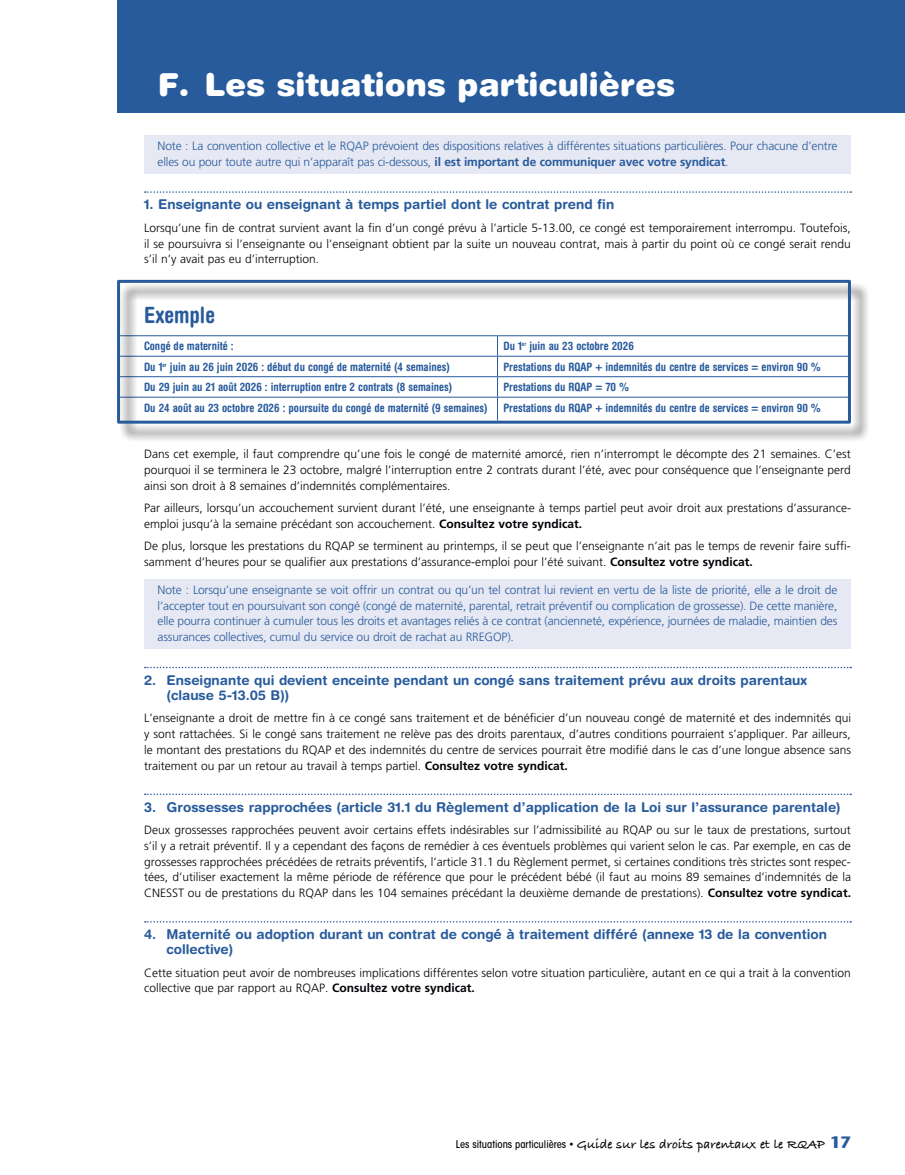
<style>
.page{position:relative;width:905px;height:1175px;background:#fff}
.page>*{position:absolute;margin:0;border:0;box-sizing:border-box;transform-origin:0 0}
.t1{font:900 31.65px "Helvetica Rounded LT Std";color:#fff}
.t2{font:700 condensed 22.5px "Helvetica Rounded LT Std";color:#285b9c}
.t3{font:700 13.5px/15px "Helvetica Rounded LT Std";color:#285b9c}
.t4{font:700 13.5px "Bradley Hand ITCTT";color:#000206}
.t5{font:300 12px/15.8px "Frutiger LT Std";color:#000206;text-align:justify}
.t6{font:300 12px/15.8px "Frutiger LT Std";letter-spacing:-.015em;color:#285b9c}
.t7{font:700 condensed 11.55px "Helvetica Rounded LT Std";color:#285b9c}
.s1{font-weight:700}
.s2{font-family:"ITC Avant Garde Std";font-weight:500;font-stretch:condensed;font-size:10.5px}
.s3{font-family:"Stone Sans Std";font-size:16.5px;color:#285b9c}
</style>
<div class="page">
<svg style="left:145px;top:191px;width:706px;height:2px"></svg>
<svg style="left:145px;top:666px;width:706px;height:2px"></svg>
<svg style="left:145px;top:793px;width:706px;height:2px"></svg>
<svg style="left:145px;top:921px;width:706px;height:1px"></svg>
<div style="left:144px;top:135px;width:706px;height:38px;background:#e6e8f3"></div>
<div style="left:119px;top:282px;width:750px;height:160px;background:#000206;opacity:.75"></div>
<div style="left:117px;top:280px;width:733px;height:143px;border:3px solid #285b9c"></div>
<div style="left:144px;top:579px;width:706px;height:69px;background:#e6e8f3"></div>
<div style="left:117px;top:0;width:787px;height:112px;background:#285b9c"></div>
<h1 class="t1" style="left:158px;top:64px;width:519px">F. Les situations particulières</h1>
<p class="t6" style="left:158px;top:138px;width:681px">Note : La convention collective et le RQAP prévoient des dispositions relatives à différentes situations particulières. Pour chacune d’entre elles ou pour toute autre qui n’apparaît pas ci-dessous, <span class="s1">il est important de communiquer avec votre syndicat</span>.</p>
<p class="t3" style="left:144px;top:197px;width:471px">1. Enseignante ou enseignant à temps partiel dont le contrat prend fin</p>
<p class="t5" style="left:144px;top:220px;width:708px">Lorsqu’une fin de contrat survient avant la fin d’un congé prévu à l’article 5‑13.00, ce congé est temporairement interrompu. Toutefois, il se poursuivra si l’enseignante ou l’enseignant obtient par la suite un nouveau contrat, mais à partir du point où ce congé serait rendu s’il n’y avait pas eu d’interruption.</p>
<h2 class="t2" style="left:144px;top:302px;width:72px">Exemple</h2>
<p class="t7" style="left:144px;top:339px;width:91px">Congé de maternité :</p>
<p class="t7" style="left:503px;top:339px;width:132px">Du 1<sup>er</sup> juin au 23 octobre 2026</p>
<p class="t7" style="left:144px;top:359px;width:307px">Du 1<sup>er</sup> juin au 26 juin 2026 : début du congé de maternité (4 semaines)</p>
<p class="t7" style="left:503px;top:359px;width:319px">Prestations du RQAP + indemnités du centre de services = environ 90 %</p>
<p class="t7" style="left:144px;top:380px;width:310px">Du 29 juin au 21 août 2026 : interruption entre 2 contrats (8 semaines)</p>
<p class="t7" style="left:503px;top:380px;width:127px">Prestations du RQAP = 70 %</p>
<p class="t7" style="left:144px;top:400px;width:345px">Du 24 août au 23 octobre 2026 : poursuite du congé de maternité (9 semaines)</p>
<p class="t7" style="left:503px;top:400px;width:319px">Prestations du RQAP + indemnités du centre de services = environ 90 %</p>
<p class="t5" style="left:144px;top:446px;width:708px">Dans cet exemple, il faut comprendre qu’une fois le congé de maternité amorcé, rien n’interrompt le décompte des 21 semaines. C’est pourquoi il se terminera le 23 octobre, malgré l’interruption entre 2 contrats durant l’été, avec pour conséquence que l’enseignante perd ainsi son droit à 8 semaines d’indemnités complémentaires.</p>
<p class="t5" style="left:144px;top:500px;width:708px">Par ailleurs, lorsqu’un accouchement survient durant l’été, une enseignante à temps partiel peut avoir droit aux prestations d’assurance&shy;emploi jusqu’à la semaine précédant son accouchement. <span class="s1">Consultez votre syndicat.</span></p>
<p class="t5" style="left:144px;top:538px;width:707px">De plus, lorsque les prestations du RQAP se terminent au printemps, il se peut que l’enseignante n’ait pas le temps de revenir faire suffi&shy;samment d’heures pour se qualifier aux prestations d’assurance-emploi pour l’été suivant. <span class="s1">Consultez votre syndicat.</span></p>
<p class="t6" style="left:158px;top:582px;width:681px;text-align:justify">Note : Lorsqu’une enseignante se voit offrir un contrat ou qu’un tel contrat lui revient en vertu de la liste de priorité, elle a le droit de l’accepter tout en poursuivant son congé (congé de maternité, parental, retrait préventif ou complication de grossesse). De cette manière, elle pourra continuer à cumuler tous les droits et avantages reliés à ce contrat (ancienneté, expérience, journées de maladie, maintien des assurances collectives, cumul du service ou droit de rachat au RREGOP).</p>
<p class="t3" style="left:167px;top:672px;width:642px;text-indent:-23px">2. Enseignante qui devient enceinte pendant un congé sans traitement prévu aux droits parentaux (clause 5-13.05 B))</p>
<p class="t5" style="left:144px;top:710px;width:708px">L’enseignante a droit de mettre fin à ce congé sans traitement et de bénéficier d’un nouveau congé de maternité et des indemnités qui y sont rattachées. Si le congé sans traitement ne relève pas des droits parentaux, d’autres conditions pourraient s’appliquer. Par ailleurs, le montant des prestations du RQAP et des indemnités du centre de services pourrait être modifié dans le cas d’une longue absence sans traitement ou par un retour au travail à temps partiel. <span class="s1">Consultez votre syndicat.</span></p>
<p class="t3" style="left:144px;top:799px;width:698px">3. Grossesses rapprochées (article 31.1 du Règlement d’application de la Loi sur l’assurance parentale)</p>
<p class="t5" style="left:144px;top:822px;width:708px">Deux grossesses rapprochées peuvent avoir certains effets indésirables sur l’admissibilité au RQAP ou sur le taux de prestations, surtout s’il y a retrait préventif. Il y a cependant des façons de remédier à ces éventuels problèmes qui varient selon le cas. Par exemple, en cas de grossesses rapprochées précédées de retraits préventifs, l’article 31.1 du Règlement permet, si certaines conditions très strictes sont respec&shy;tées, d’utiliser exactement la même période de référence que pour le précédent bébé (il faut au moins 89 semaines d’indemnités de la CNESST ou de prestations du RQAP dans les 104 semaines précédant la deuxième demande de prestations). <span class="s1">Consultez votre syndicat.</span></p>
<p class="t3" style="left:167px;top:926px;width:662px;text-indent:-23px">4. Maternité ou adoption durant un contrat de congé à traitement différé (annexe 13 de la convention collective)</p>
<p class="t5" style="left:144px;top:964px;width:708px">Cette situation peut avoir de nombreuses implications différentes selon votre situation particulière, autant en ce qui a trait à la convention collective que par rapport au RQAP. <span class="s1">Consultez votre syndicat.</span></p>
<p class="t4" style="left:455px;top:1133px;width:397px"><span class="s2">Les situations particulières •</span> Guide sur les droits parentaux et le RQAP <span class="s3">17</span></p>
</div>
